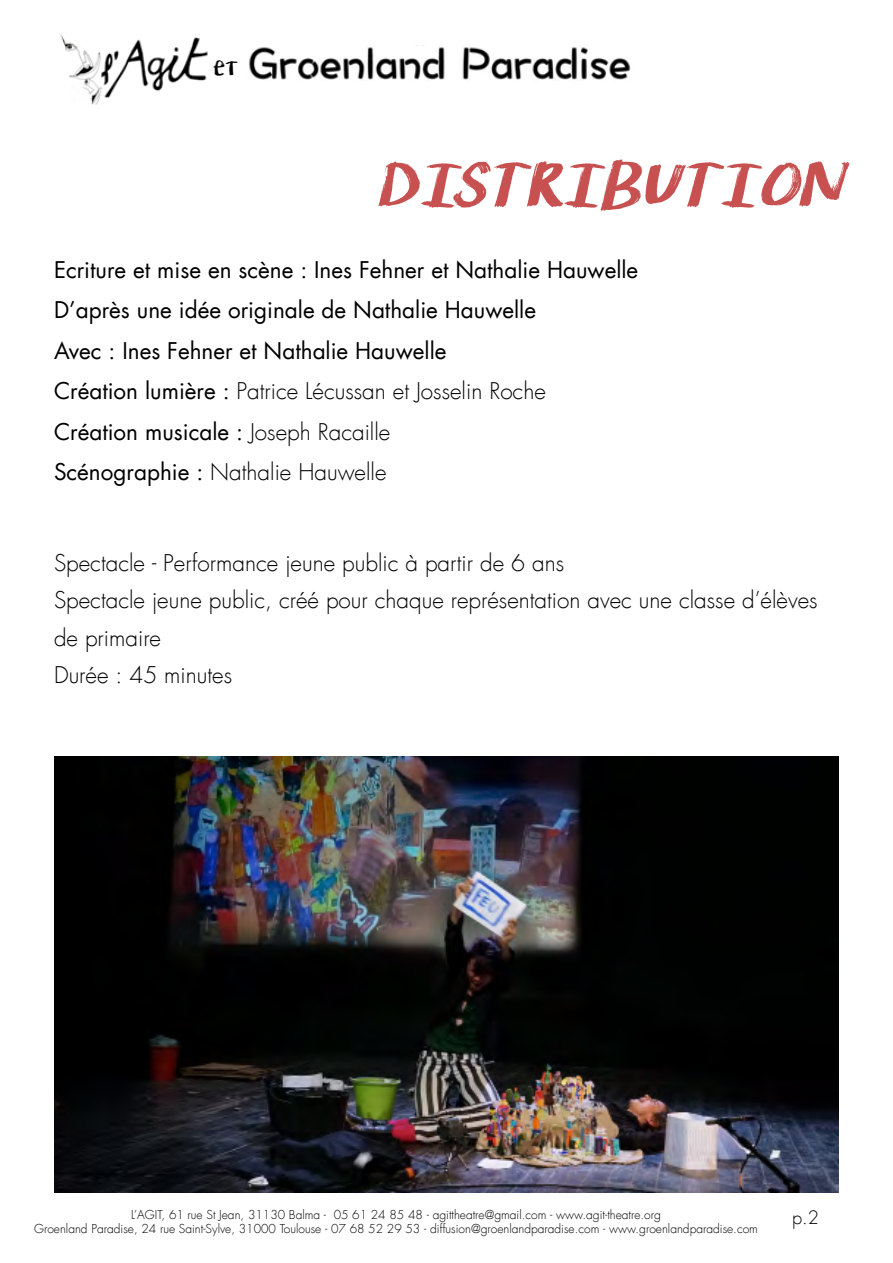
<style>
.page{position:relative;width:893px;height:1263px;background:#fff}
.page>*{position:absolute;margin:0;border:0;box-sizing:border-box;transform-origin:0 0}
.t1{font:italic 52.5px "KG Lifeis Messy";color:#c75151}
.t2{font:22.5px/40.5px "Futura LT";color:#000}
.t3{font:300 22.5px/37.5px "Futura LT";color:#000}
.t4{font:300 18px "Futura LT";color:#000}
.t5{font:18px "KG Lifeis Messy";color:#000}
.t6{font:300 12px/14.4px "Futura LT";color:#000;text-align:center}
.s1{font-weight:300}
</style>
<div class="page">
<img style="left:249px;top:45px;width:382px;height:35px">
<img style="left:60px;top:34px;width:148px;height:71px">
<img style="left:54px;top:757px;width:785px;height:436px">
<p class="t5" style="left:214px;top:54px;width:25px">et</p>
<h1 class="t1" style="left:374px;top:145px;width:487px">DISTRIBUTION</h1>
<p class="t2" style="left:54px;top:250px;width:586px">Ecriture et mise en scène : Ines Fehner et Nathalie Hauwelle D’après une idée originale de Nathalie Hauwelle<br>Avec : Ines Fehner et Nathalie Hauwelle<br>Création lumière : <span class="s1">Patrice Lécussan et Josselin Roche<br></span>Création musicale : <span class="s1">Joseph Racaille<br></span>Scénographie : <span class="s1">Nathalie Hauwelle</span></p>
<p class="t3" style="left:54px;top:544px;width:765px">Spectacle - Performance jeune public à partir de 6 ans<br>Spectacle jeune public, créé pour chaque représentation avec une classe d’élèves de primaire<br>Durée : 45 minutes</p>
<p class="t6" style="left:34px;top:1207px;width:725px">L’AGIT, 61 rue St Jean, 31130 Balma - 05 61 24 85 48 - agittheatre@gmail.com - www.agit-theatre.org<br>Groenland Paradise, 24 rue Saint-Sylve, 31000 Toulouse - 07 68 52 29 53 - diffusion@groenlandparadise.com - www.groenlandparadise.com</p>
<p class="t4" style="left:792px;top:1206px;width:28px">p.2</p>
</div>
